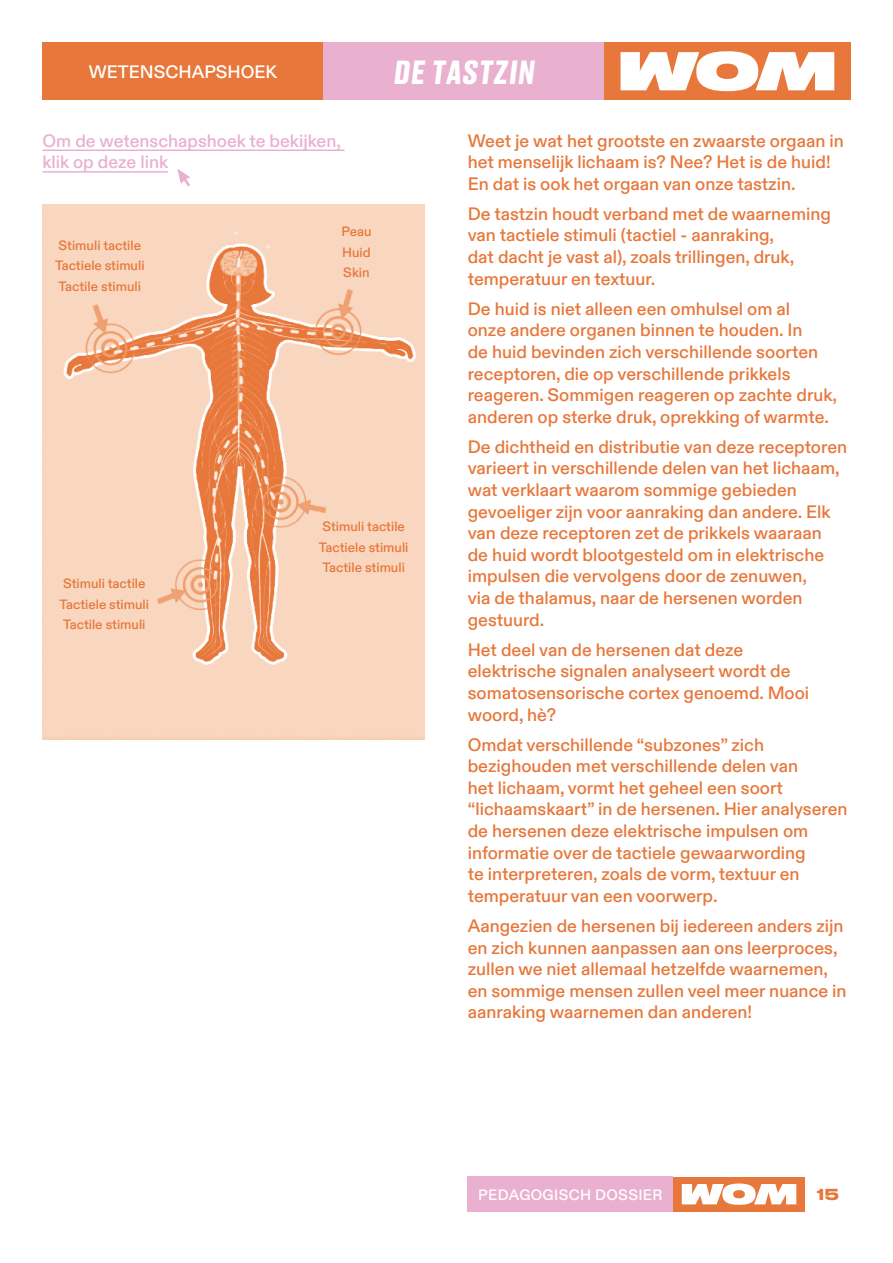
<style>
.page{position:relative;width:893px;height:1263px;background:#fff}
.page>*{position:absolute;margin:0;border:0;box-sizing:border-box;transform-origin:0 0}
.t1{font:700 31.5px "Druk Text";color:#fff}
.t2{font:500 18px/21.6px "ABC Diatype Medium Unlicensed Trial";color:#e7773a}
.t3{font:500 18px/21.6px "ABC Diatype Medium Unlicensed Trial";color:#e9b0cf}
.t4{font:500 18px "ABC Diatype Medium Unlicensed Trial";color:#fff}
.t5{font:500 15px "ABC Diatype Medium Unlicensed Trial";letter-spacing:.025em;color:#fff}
.t6{font:500 expanded 15px "Druk";color:#e7773a}
.t7{font:500 13.5px/20.5px "ABC Diatype Medium Unlicensed Trial";color:#e7773a}
</style>
<div class="page">
<div style="left:673px;top:1177px;width:132px;height:34px;background:#e7773a"></div>
<svg style="left:682px;top:1183px;width:114px;height:22px"></svg>
<div style="left:468px;top:1177px;width:205px;height:35px;background:#e9b0cf"></div>
<div style="left:43px;top:42px;width:280px;height:58px;background:#e7773a"></div>
<div style="left:323px;top:42px;width:281px;height:58px;background:#e9b0cf"></div>
<div style="left:604px;top:42px;width:246px;height:58px;background:#e7773a"></div>
<svg style="left:621px;top:51px;width:213px;height:40px"></svg>
<hr style="left:43px;top:150px;width:301px;height:1px;background:#e9b0cf">
<hr style="left:43px;top:171px;width:125px;height:2px;background:#e9b0cf">
<svg style="left:177px;top:169px;width:13px;height:17px"></svg>
<img style="left:43px;top:205px;width:381px;height:534px">
<p class="t4" style="left:89px;top:61px;width:190px">WETENSCHAPSHOEK</p>
<h1 class="t1" style="left:393px;top:55px;width:147px">DE TASTZIN</h1>
<p class="t3" style="left:43px;top:130px;width:300px">Om de wetenschapshoek te bekijken, klik op deze link</p>
<p class="t7" style="left:55px;top:235px;width:91px">Stimuli tactile<br>Tactiele stimuli<br>Tactile stimuli</p>
<p class="t7" style="left:60px;top:574px;width:91px">Stimuli tactile<br>Tactiele stimuli<br>Tactile stimuli</p>
<p class="t7" style="left:341px;top:222px;width:32px;text-align:justify">Peau Huid Skin</p>
<p class="t7" style="left:319px;top:517px;width:91px">Stimuli tactile<br>Tactiele stimuli<br>Tactile stimuli</p>
<p class="t2" style="left:468px;top:130px;width:378px">Weet je wat het grootste en zwaarste orgaan in het menselijk lichaam is? Nee? Het is de huid!<br>En dat is ook het orgaan van onze tastzin.</p>
<p class="t2" style="left:468px;top:203px;width:365px">De tastzin houdt verband met de waarneming van tactiele stimuli (tactiel - aanraking,<br>dat dacht je vast al), zoals trillingen, druk, temperatuur en textuur.</p>
<p class="t2" style="left:468px;top:298px;width:371px">De huid is niet alleen een omhulsel om al<br>onze andere organen binnen te houden. In<br>de huid bevinden zich verschillende soorten receptoren, die op verschillende prikkels reageren. Sommigen reageren op zachte druk, anderen op sterke druk, oprekking of warmte.</p>
<p class="t2" style="left:468px;top:436px;width:381px">De dichtheid en distributie van deze receptoren varieert in verschillende delen van het lichaam, wat verklaart waarom sommige gebieden gevoeliger zijn voor aanraking dan andere. Elk van deze receptoren zet de prikkels waaraan<br>de huid wordt blootgesteld om in elektrische impulsen die vervolgens door de zenuwen,<br>via de thalamus, naar de hersenen worden gestuurd.</p>
<p class="t2" style="left:468px;top:639px;width:343px">Het deel van de hersenen dat deze elektrische signalen analyseert wordt de somatosensorische cortex genoemd. Mooi woord, hè?</p>
<p class="t2" style="left:468px;top:734px;width:381px">Omdat verschillende “subzones” zich bezighouden met verschillende delen van<br>het lichaam, vormt het geheel een soort “lichaamskaart” in de hersenen. Hier analyseren de hersenen deze elektrische impulsen om informatie over de tactiele gewaarwording<br>te interpreteren, zoals de vorm, textuur en temperatuur van een voorwerp.</p>
<p class="t2" style="left:468px;top:915px;width:380px">Aangezien de hersenen bij iedereen anders zijn en zich kunnen aanpassen aan ons leerproces, zullen we niet allemaal hetzelfde waarnemen, en sommige mensen zullen veel meer nuance in aanraking waarnemen dan anderen!</p>
<p class="t5" style="left:478px;top:1186px;width:186px">PEDAGOGISCH DOSSIER</p>
<p class="t6" style="left:817px;top:1182px;width:24px">15</p>
</div>
